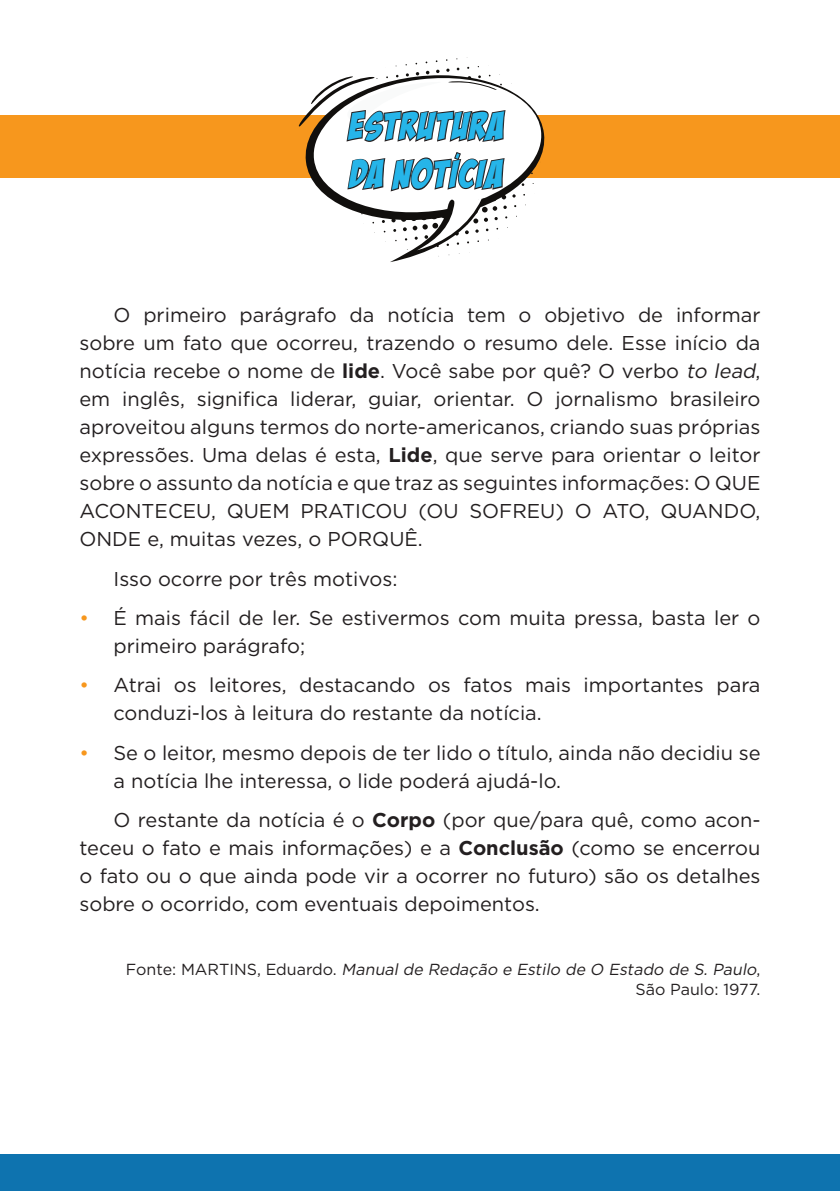
<style>
.page{position:relative;width:840px;height:1191px;background:#fff}
.page>*{position:absolute;margin:0;border:0;box-sizing:border-box;transform-origin:0 0}
.t1{font:40px/48px "Bada Boom BB";color:#26b5e9}
.t2{font:20px/28px "Gotham";color:#231f20}
.t3{font:italic 16px/19.2px "Gotham";color:#231f20;text-align:right}
.s1{font-weight:700}
.s2{font-style:italic}
.s3{color:#f7971d}
.s4{font-style:normal}
</style>
<div class="page">
<div style="left:0;top:1154px;width:839px;height:37px;background:#0e73af"></div>
<div style="left:0;top:115px;width:839px;height:63px;background:#f7971d"></div>
<svg style="left:298px;top:57px;width:247px;height:205px"></svg>
<h1 class="t1" style="left:347px;top:103px;width:158px">ESTRUTURA<br>DA NOTICIA</h1>
<p class="t2" style="left:79px;top:301px;width:682px;text-align:justify;text-indent:34px">O primeiro parágrafo da notícia tem o objetivo de informar sobre um fato que ocorreu, trazendo o resumo dele. Esse início da notícia recebe o nome de <span class="s1">lide</span>. Você sabe por quê? O verbo <span class="s2">to lead</span>, em inglês, significa liderar, guiar, orientar. O jornalismo brasileiro aproveitou alguns termos do norte-americanos, criando suas próprias expressões. Uma delas é esta, <span class="s1">Lide</span>, que serve para orientar o leitor sobre o assunto da notícia e que traz as seguintes informações: O QUE ACONTECEU, QUEM PRATICOU (OU SOFREU) O ATO, QUANDO, ONDE e, muitas vezes, o PORQUÊ.</p>
<p class="t2" style="left:113px;top:564px;width:285px">Isso ocorre por três motivos:</p>
<p class="t2" style="left:113px;top:603px;width:648px;text-indent:-34px"><span class="s3">•</span> É mais fácil de ler. Se estivermos com muita pressa, basta ler o primeiro parágrafo;</p>
<p class="t2" style="left:113px;top:671px;width:648px;text-indent:-34px"><span class="s3">•</span> Atrai os leitores, destacando os fatos mais importantes para conduzi-los à leitura do restante da notícia.</p>
<p class="t2" style="left:113px;top:738px;width:648px;text-indent:-34px"><span class="s3">•</span> Se o leitor, mesmo depois de ter lido o título, ainda não decidiu se a notícia lhe interessa, o lide poderá ajudá-lo.</p>
<p class="t2" style="left:79px;top:805px;width:682px;text-align:justify;text-indent:34px">O restante da notícia é o <span class="s1">Corpo</span> (por que/para quê, como acon&shy;teceu o fato e mais informações) e a <span class="s1">Conclusão</span> (como se encerrou o fato ou o que ainda pode vir a ocorrer no futuro) são os detalhes sobre o ocorrido, com eventuais depoimentos.</p>
<p class="t3" style="left:126px;top:960px;width:635px"><span class="s4">F o n t e : M A R T I N S , E d u a rd o .</span> Manual de Redação e Estilo de O Estado de S. Paulo<span class="s4">,<br>São Paulo: 1977.</span></p>
</div>
